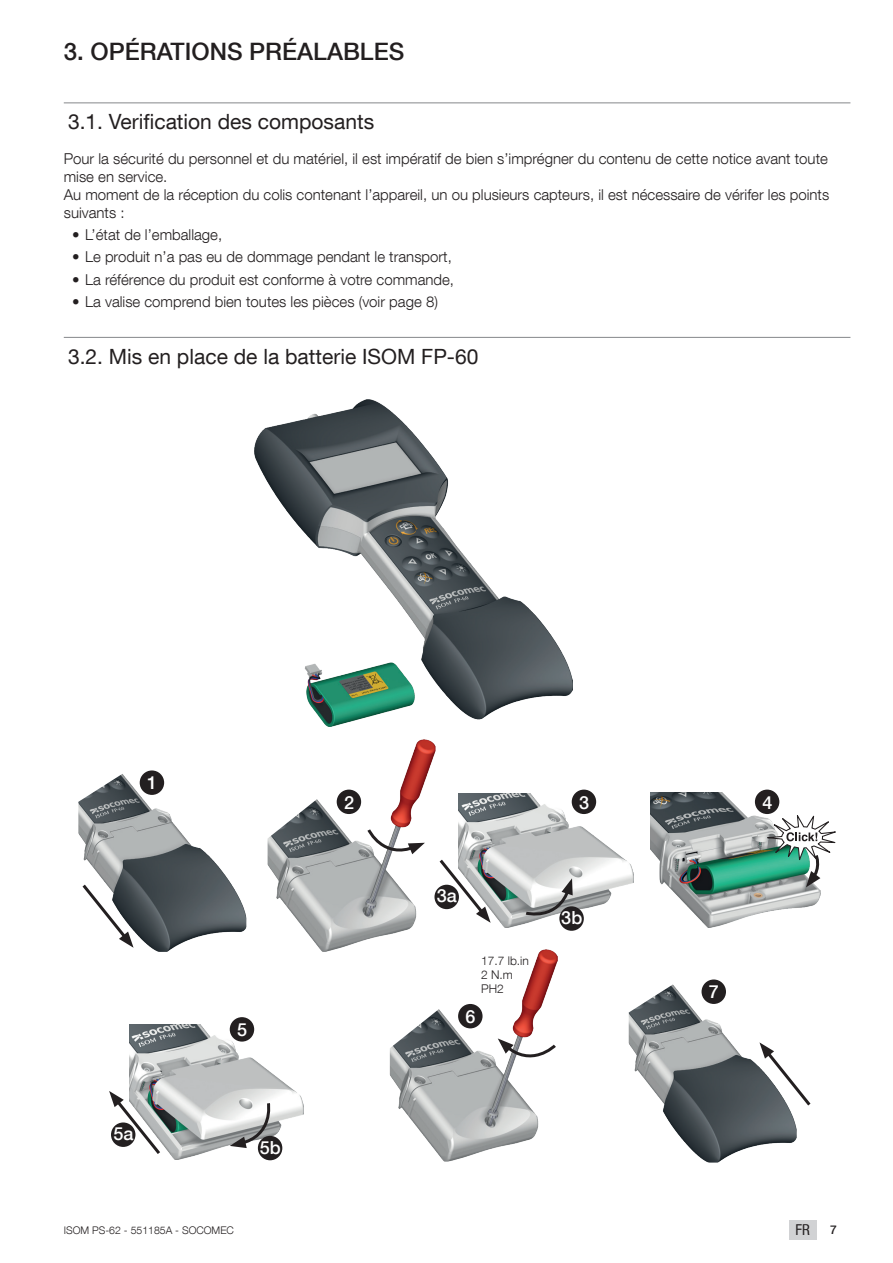
<style>
.page{position:relative;width:893px;height:1263px;background:#fff}
.page>*{position:absolute;margin:0;border:0;box-sizing:border-box;transform-origin:0 0}
.t1{font:500 24px "Helvetica Neue LT Com";color:#231f20}
.t2{font:21px "Helvetica Neue LT Com";color:#231f20}
.t3{font:500 18px "Helvetica Neue LT Com";color:#fff}
.t4{font:300 15px/18px "Helvetica Neue LT Com";color:#231f20}
.t5{font:condensed 15px "Helvetica Neue LT Com";color:#231f20}
.t6{font:300 12px/14.1px "Helvetica Neue LT Com";color:#231f20}
.t7{font:500 12px "Helvetica Neue LT Com";color:#231f20}
.t8{font:300 10.5px "Helvetica Neue LT Com";color:#231f20}
</style>
<div class="page">
<div style="left:789px;top:1220px;width:27px;height:19px;background:#d1d2d4"></div>
<hr style="left:64px;top:102px;width:786px;height:1px;background:#939598">
<hr style="left:64px;top:337px;width:786px;height:1px;background:#939598">
<img style="left:254px;top:400px;width:318px;height:326px">
<img style="left:78px;top:770px;width:168px;height:182px">
<img style="left:629px;top:980px;width:168px;height:182px">
<img style="left:268px;top:739px;width:168px;height:213px">
<img style="left:390px;top:946px;width:168px;height:215px">
<img style="left:650px;top:793px;width:170px;height:134px">
<img style="left:459px;top:793px;width:174px;height:134px">
<img style="left:129px;top:1025px;width:175px;height:134px">
<svg style="left:79px;top:881px;width:55px;height:67px"></svg>
<svg style="left:759px;top:1042px;width:52px;height:67px"></svg>
<svg style="left:437px;top:856px;width:54px;height:67px"></svg>
<svg style="left:109px;top:1091px;width:54px;height:66px"></svg>
<div style="left:140px;top:770px;width:24px;height:25px;background:#231f20;border-radius:50%"></div>
<div style="left:337px;top:789px;width:24px;height:25px;background:#231f20;border-radius:50%"></div>
<div style="left:572px;top:789px;width:24px;height:25px;background:#231f20;border-radius:50%"></div>
<div style="left:434px;top:885px;width:25px;height:24px;background:#231f20;border-radius:50%"></div>
<div style="left:111px;top:1122px;width:24px;height:25px;background:#231f20;border-radius:50%"></div>
<div style="left:258px;top:1136px;width:24px;height:24px;background:#231f20;border-radius:50%"></div>
<div style="left:559px;top:906px;width:25px;height:25px;background:#231f20;border-radius:50%"></div>
<div style="left:755px;top:789px;width:24px;height:25px;background:#231f20;border-radius:50%"></div>
<div style="left:230px;top:1017px;width:24px;height:24px;background:#231f20;border-radius:50%"></div>
<div style="left:458px;top:1004px;width:25px;height:24px;background:#231f20;border-radius:50%"></div>
<div style="left:701px;top:979px;width:25px;height:25px;background:#231f20;border-radius:50%"></div>
<svg style="left:523px;top:878px;width:50px;height:43px"></svg>
<svg style="left:366px;top:827px;width:59px;height:33px"></svg>
<svg style="left:498px;top:1038px;width:60px;height:31px"></svg>
<svg style="left:230px;top:1100px;width:44px;height:48px"></svg>
<svg style="left:756px;top:811px;width:80px;height:76px"></svg>
<h1 class="t1" style="left:64px;top:37px;width:342px">3. OPÉRATIONS PRÉALABLES</h1>
<h2 class="t2" style="left:68px;top:108px;width:308px">3.1. Verification des composants</h2>
<p class="t4" style="left:64px;top:149px;width:767px">Pour la sécurité du personnel et du matériel, il est impératif de bien s’imprégner du contenu de cette notice avant toute mise en service.<br>Au moment de la réception du colis contenant l’appareil, un ou plusieurs capteurs, il est nécessaire de vérifer les points suivants :</p>
<p class="t4" style="left:72px;top:226px;width:151px">• L’état de l’emballage,</p>
<p class="t4" style="left:72px;top:248px;width:381px">• Le produit n’a pas eu de dommage pendant le transport,</p>
<p class="t4" style="left:72px;top:270px;width:383px">• La référence du produit est conforme à votre commande,</p>
<p class="t4" style="left:72px;top:292px;width:367px">• La valise comprend bien toutes les pièces (voir page 8)</p>
<h2 class="t2" style="left:68px;top:343px;width:412px">3.2. Mis en place de la batterie ISOM FP-60</h2>
<p class="t3" style="left:147px;top:772px;width:12px">1</p>
<p class="t3" style="left:113px;top:1123px;width:22px">5a</p>
<p class="t3" style="left:237px;top:1019px;width:12px">5</p>
<p class="t3" style="left:260px;top:1136px;width:23px">5b</p>
<p class="t3" style="left:344px;top:791px;width:12px">2</p>
<p class="t3" style="left:579px;top:791px;width:12px">3</p>
<p class="t3" style="left:437px;top:885px;width:22px">3a</p>
<p class="t6" style="left:481px;top:953px;width:49px">17.7 lb.in<br>2 N.m<br>PH2</p>
<p class="t3" style="left:466px;top:1006px;width:12px">6</p>
<p class="t3" style="left:561px;top:907px;width:23px">3b</p>
<p class="t3" style="left:762px;top:791px;width:12px">4</p>
<p class="t3" style="left:709px;top:981px;width:12px">7</p>
<p class="t8" style="left:64px;top:1223px;width:172px">ISOM PS-62 - 551185A - SOCOMEC</p>
<p class="t5" style="left:795px;top:1221px;width:16px">FR</p>
<p class="t7" style="left:830px;top:1223px;width:8px">7</p>
</div>
